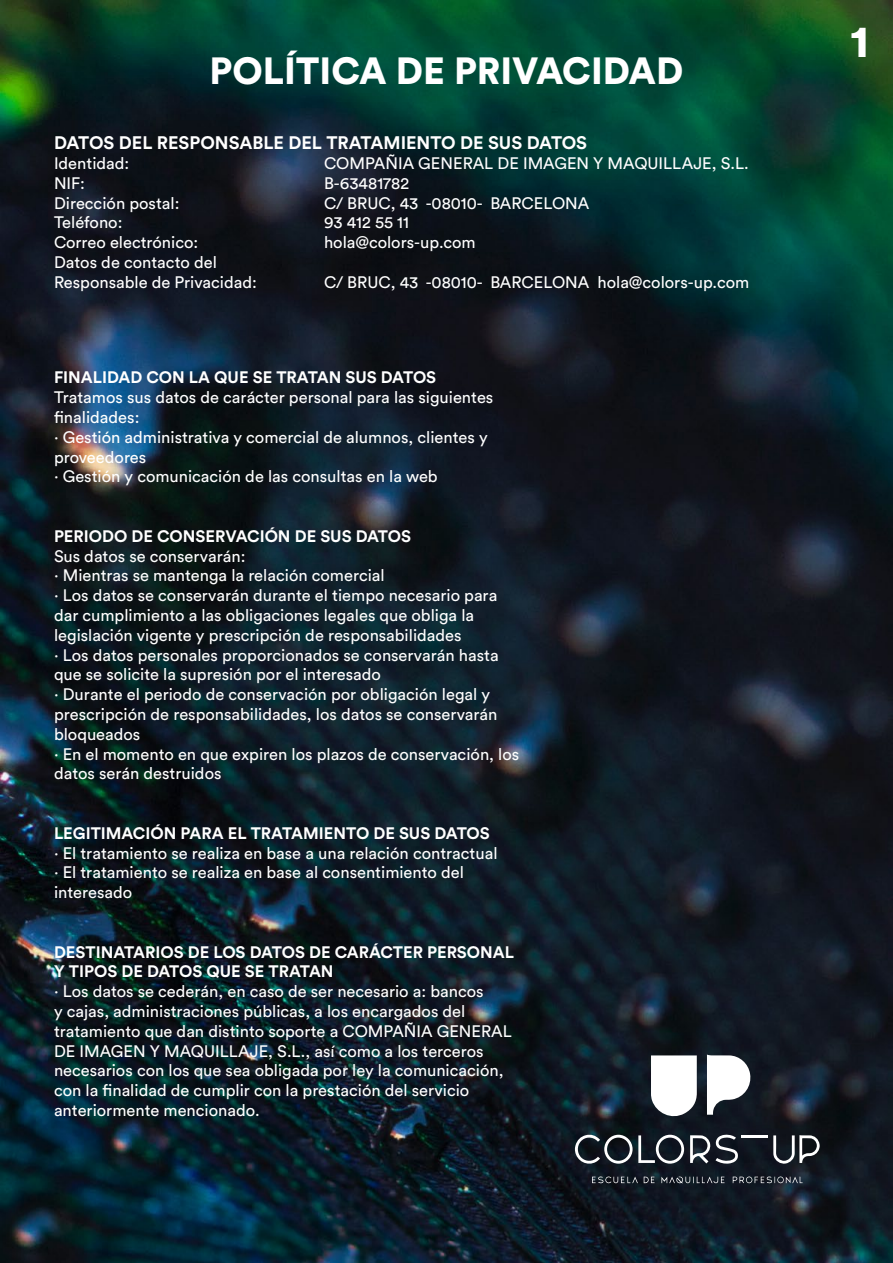
<style>
.page{position:relative;width:893px;height:1263px;background:#fff}
.page>*{position:absolute;margin:0;border:0;box-sizing:border-box;transform-origin:0 0}
.t1{font:900 45px "Circular Std";color:#fff}
.t2{font:900 37.5px "Circular Std";color:#fff}
.t3{font:700 18px "Circular Std";color:#fff}
.t4{font:16.5px/19.8px "Circular Std";color:#fff}
.t5{font:700 16.5px/19.8px "Circular Std";color:#fff}
</style>
<div class="page">
<img style="left:0;top:0;width:893px;height:1263px">
<svg style="left:707px;top:1054px;width:45px;height:61px"></svg>
<svg style="left:651px;top:1055px;width:46px;height:65px"></svg>
<svg style="left:690px;top:1134px;width:48px;height:30px"></svg>
<svg style="left:773px;top:1135px;width:47px;height:29px"></svg>
<svg style="left:575px;top:1134px;width:109px;height:33px;background:#3f464d"></svg>
<hr style="left:741px;top:1135px;width:27px;height:3px;background:#fff">
<svg style="left:644px;top:1176px;width:10px;height:7px"></svg>
<svg style="left:592px;top:1176px;width:46px;height:7px"></svg>
<svg style="left:661px;top:1176px;width:63px;height:7px"></svg>
<svg style="left:733px;top:1176px;width:70px;height:7px"></svg>
<h2 class="t2" style="left:210px;top:46px;width:475px">POLÍTICA DE PRIVACIDAD</h2>
<p class="t3" style="left:54px;top:131px;width:535px">DATOS DEL RESPONSABLE DEL TRATAMIENTO DE SUS DATOS</p>
<p class="t4" style="left:54px;top:153px;width:77px">Identidad:</p>
<p class="t4" style="left:324px;top:153px;width:426px">COMPAÑIA GENERAL DE IMAGEN Y MAQUILLAJE, S.L.</p>
<p class="t4" style="left:54px;top:173px;width:33px">NIF:</p>
<p class="t4" style="left:324px;top:173px;width:87px">B-63481782</p>
<p class="t4" style="left:54px;top:193px;width:127px">Dirección postal:</p>
<p class="t4" style="left:324px;top:193px;width:267px">C/ BRUC, 43 -08010- BARCELONA</p>
<p class="t4" style="left:54px;top:212px;width:70px">Teléfono:</p>
<p class="t4" style="left:324px;top:212px;width:86px">93 412 55 11</p>
<p class="t4" style="left:54px;top:232px;width:146px">Correo electrónico:</p>
<p class="t4" style="left:324px;top:232px;width:153px">hola@colors-up.com</p>
<p class="t4" style="left:54px;top:252px;width:204px">Datos de contacto del<br>Responsable de Privacidad:</p>
<p class="t4" style="left:324px;top:272px;width:427px">C/ BRUC, 43 -08010- BARCELONA hola@colors-up.com</p>
<p class="t5" style="left:54px;top:367px;width:384px">FINALIDAD CON LA QUE SE TRATAN SUS DATOS</p>
<p class="t4" style="left:54px;top:387px;width:441px">Tratamos sus datos de carácter personal para las siguientes finalidades:<br>· Gestión administrativa y comercial de alumnos, clientes y proveedores<br>· Gestión y comunicación de las consultas en la web</p>
<p class="t5" style="left:54px;top:526px;width:359px">PERIODO DE CONSERVACIÓN DE SUS DATOS</p>
<p class="t4" style="left:54px;top:546px;width:467px">Sus datos se conservarán:<br>· Mientras se mantenga la relación comercial<br>· Los datos se conservarán durante el tiempo necesario para dar cumplimiento a las obligaciones legales que obliga la legislación vigente y prescripción de responsabilidades<br>· Los datos personales proporcionados se conservarán hasta que se solicite la supresión por el interesado<br>· Durante el periodo de conservación por obligación legal y prescripción de responsabilidades, los datos se conservarán bloqueados<br>· En el momento en que expiren los plazos de conservación, los datos serán destruidos</p>
<p class="t5" style="left:54px;top:823px;width:437px">LEGITIMACIÓN PARA EL TRATAMIENTO DE SUS DATOS</p>
<p class="t4" style="left:54px;top:843px;width:445px">· El tratamiento se realiza en base a una relación contractual · El tratamiento se realiza en base al consentimiento del interesado</p>
<p class="t5" style="left:54px;top:941px;width:461px">DESTINATARIOS DE LOS DATOS DE CARÁCTER PERSONAL<br>Y TIPOS DE DATOS QUE SE TRATAN</p>
<p class="t4" style="left:54px;top:981px;width:459px">· Los datos se cederán, en caso de ser necesario a: bancos<br>y cajas, administraciones públicas, a los encargados del tratamiento que dan distinto soporte a COMPAÑIA GENERAL DE IMAGEN Y MAQUILLAJE, S.L., así como a los terceros necesarios con los que sea obligada por ley la comunicación, con la finalidad de cumplir con la prestación del servicio anteriormente mencionado.</p>
<h1 class="t1" style="left:850px;top:11px;width:20px">1</h1>
</div>
